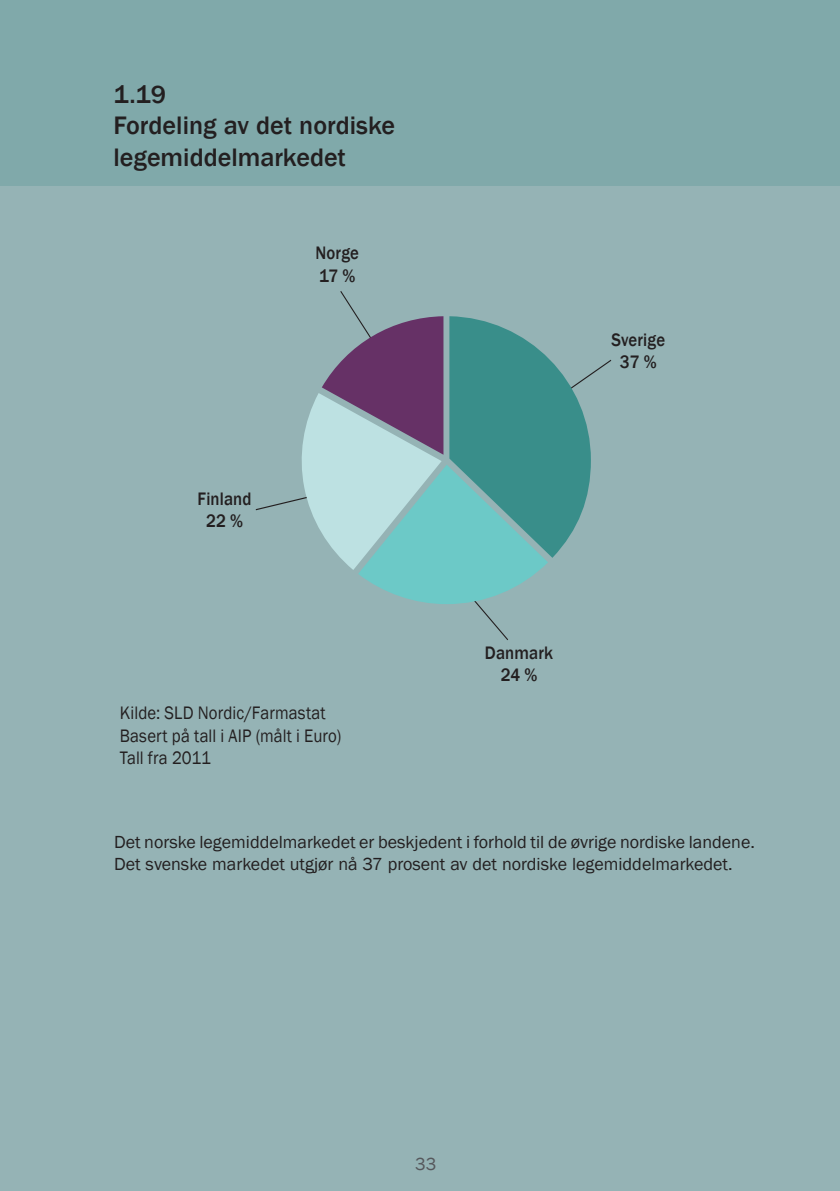
<style>
.page{position:relative;width:840px;height:1191px;background:#fff}
.page>*{position:absolute;margin:0;border:0;box-sizing:border-box;transform-origin:0 0}
.t1{font:500 26px/31.2px "Franklin Gothic";color:#231f20}
.t2{font:18.6px/22.4px "Franklin Gothic";letter-spacing:.01em;color:#231f20;scale:.9 1}
.t3{font:500 18.6px/22.4px "Franklin Gothic";letter-spacing:.01em;color:#231f20;text-align:center;scale:.9 1}
.t4{font:18px/21.6px "Franklin Gothic";color:#231f20}
.t5{font:18px "Franklin Gothic";color:#56585c}
</style>
<div class="page">
<div style="left:0;top:0;width:839px;height:1191px;background:#95b3b5"></div>
<div style="left:0;top:0;width:839px;height:185px;background:#80a9aa"></div>
<svg style="left:255px;top:291px;width:357px;height:349px"></svg>
<h1 class="t1" style="left:113px;top:79px;width:283px">1.19<br>Fordeling av det nordiske legemiddelmarkedet</h1>
<p class="t3" style="left:315px;top:242px;width:50px;text-align:left">Norge<br>17 %</p>
<p class="t3" style="left:197px;top:488px;width:61px">Finland<br>22 %</p>
<p class="t2" style="left:120px;top:702px;width:247px">Kilde: SLD Nordic/Farmastat<br>Basert på tall i AIP (målt i Euro)<br>Tall fra 2011</p>
<p class="t3" style="left:611px;top:328px;width:61px">Sverige<br>37 %</p>
<p class="t3" style="left:484px;top:642px;width:77px">Danmark<br>24 %</p>
<p class="t4" style="left:114px;top:832px;width:642px">Det norske legemiddelmarkedet er beskjedent i forhold til de øvrige nordiske landene.<br>Det svenske markedet utgjør nå 37 prosent av det nordiske legemiddelmarkedet.</p>
<p class="t5" style="left:415px;top:1152px;width:23px">33</p>
</div>
